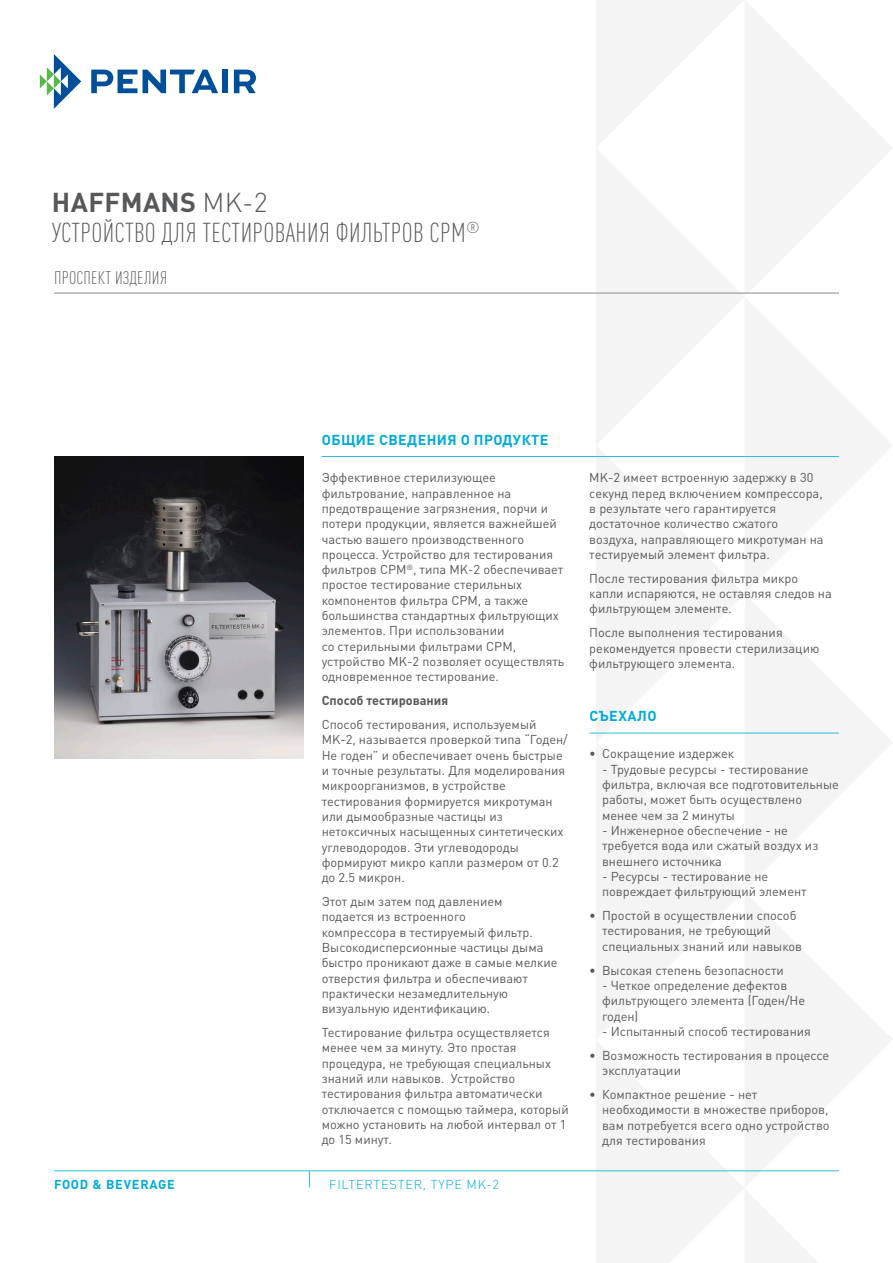
<style>
.page{position:relative;width:893px;height:1263px;background:#fff}
.page>*{position:absolute;margin:0;border:0;box-sizing:border-box;transform-origin:0 0}
.C_Descriptor_Title{font:300 condensed 27px "DIN Pro";letter-spacing:.01em;color:#57585a}
.BrandedProductLine_T{font:700 27px "DIN Pro";letter-spacing:.01em;color:#57585a}
.C_TitleSection{font:300 condensed 18px "DIN Pro";letter-spacing:.01em;color:#57585a}
.C_SubTitleBodyCopy{font:700 14.25px "DIN Pro";letter-spacing:.03em;color:#00abd7}
.C_BodyCopy{font:12.75px/15.3px "DIN Pro";color:#57585a}
.C_Descriptor_InfoLin{font:300 12.75px "DIN Pro";letter-spacing:.06em;color:#00abd7}
.C_BodyCopy-2{font:700 12.75px "DIN Pro";color:#57585a}
.t1{font:700 12.75px "DIN Pro";letter-spacing:.06em;color:#00abd7}
.s1{font-weight:300}
</style>
<div class="page">
<svg style="left:596px;top:0;width:296px;height:148px"></svg>
<svg style="left:596px;top:148px;width:296px;height:297px"></svg>
<svg style="left:596px;top:445px;width:296px;height:297px"></svg>
<svg style="left:596px;top:742px;width:296px;height:430px"></svg>
<svg style="left:596px;top:1039px;width:237px;height:224px;fill:#f4f4f4"></svg>
<hr style="left:54px;top:1170px;width:785px;height:1px;background:#2abee0">
<svg style="left:309px;top:1171px;width:1px;height:16px"></svg>
<svg style="left:40px;top:54px;width:41px;height:55px"></svg>
<svg style="left:91px;top:70px;width:46px;height:23px"></svg>
<svg style="left:143px;top:70px;width:75px;height:23px"></svg>
<div style="left:222px;top:70px;width:6px;height:23px;background:#014e99"></div>
<svg style="left:234px;top:70px;width:22px;height:23px"></svg>
<hr style="left:54px;top:293px;width:785px;height:1px;background:#87898c">
<hr style="left:322px;top:456px;width:517px;height:1px;background:#2abee0">
<img style="left:54px;top:456px;width:250px;height:302px">
<hr style="left:590px;top:733px;width:249px;height:1px;background:#2abee0">
<p class="BrandedProductLine_T" style="left:52px;top:180px;width:217px">HAFFMANS <span class="s1">MK-2</span></p>
<p class="C_Descriptor_Title" style="left:52px;top:214px;width:429px">УСТРОЙСТВО ДЛЯ ТЕСТИРОВАНИЯ ФИЛЬТРОВ CPM<sup>®</sup></p>
<p class="C_TitleSection" style="left:54px;top:265px;width:115px">ПРОСПЕКТ ИЗДЕЛИЯ</p>
<p class="C_SubTitleBodyCopy" style="left:322px;top:428px;width:228px">ОБЩИЕ СВЕДЕНИЯ О ПРОДУКТЕ</p>
<p class="C_BodyCopy" style="left:322px;top:469px;width:244px">Эффективное стерилизующее фильтрование, направленное на предотвращение загрязнения, порчи и потери продукции, является важнейшей частью вашего производственного процесса. Устройство для тестирования фильтров CPM<sup>®</sup>, типа MK-2 обеспечивает простое тестирование стерильных компонентов фильтра CPM, а также большинства стандартных фильтрующих элементов. При использовании<br>со стерильными фильтрами CPM, устройство MK-2 позволяет осуществлять одновременное тестирование.</p>
<p class="C_BodyCopy-2" style="left:322px;top:690px;width:128px">Способ тестирования</p>
<p class="C_BodyCopy" style="left:322px;top:716px;width:248px">Способ тестирования, используемый MK-2, называется проверкой типа “Годен/ Не годен” и обеспечивает очень быстрые и точные результаты. Для моделирования микроорганизмов, в устройстве тестирования формируется микротуман или дымообразные частицы из нетоксичных насыщенных синтетических углеводородов. Эти углеводороды формируют микро капли размером от 0.2 до 2.5 микрон.</p>
<p class="C_BodyCopy" style="left:322px;top:893px;width:237px">Этот дым затем под давлением подается из встроенного<br>компрессора в тестируемый фильтр.<br>Высокодисперсионные частицы дыма быстро проникают даже в самые мелкие отверстия фильтра и обеспечивают практически незамедлительную визуальную идентификацию.</p>
<p class="C_BodyCopy" style="left:322px;top:1024px;width:249px">Тестирование фильтра осуществляется менее чем за минуту. Это простая процедура, не требующая специальных знаний или навыков. Устройство тестирования фильтра автоматически отключается с помощью таймера, который можно установить на любой интервал от 1 до 15 минут.</p>
<p class="t1" style="left:54px;top:1174px;width:122px">FOOD &amp; BEVERAGE</p>
<p class="C_Descriptor_InfoLin" style="left:329px;top:1174px;width:171px">FILTERTESTER, TYPE MK-2</p>
<p class="C_BodyCopy" style="left:589px;top:469px;width:236px">MK-2 имеет встроенную задержку в 30 секунд перед включением компрессора, в результате чего гарантируется достаточное количество сжатого воздуха, направляющего микротуман на тестируемый элемент фильтра.</p>
<p class="C_BodyCopy" style="left:589px;top:569px;width:244px">После тестирования фильтра микро капли испаряются, не оставляя следов на фильтрующем элементе.</p>
<p class="C_BodyCopy" style="left:589px;top:624px;width:231px">После выполнения тестирования рекомендуется провести стерилизацию фильтрующего элемента.</p>
<p class="C_SubTitleBodyCopy" style="left:589px;top:703px;width:69px">СЪЕХАЛО</p>
<p class="C_BodyCopy" style="left:589px;top:745px;width:146px">• Сокращение издержек</p>
<p class="C_BodyCopy" style="left:602px;top:760px;width:238px">- Трудовые ресурсы - тестирование фильтра, включая все подготовительные работы, может быть осуществлено менее чем за 2 минуты</p>
<p class="C_BodyCopy" style="left:602px;top:821px;width:218px">- Инженерное обеспечение - не требуется вода или сжатый воздух из внешнего источника</p>
<p class="C_BodyCopy" style="left:602px;top:867px;width:206px">- Ресурсы - тестирование не повреждает фильтрующий элемент</p>
<p class="C_BodyCopy" style="left:602px;top:906px;width:202px;text-indent:-13px">• Простой в осуществлении способ тестирования, не требующий специальных знаний или навыков</p>
<p class="C_BodyCopy" style="left:589px;top:961px;width:196px">• Высокая степень безопасности</p>
<p class="C_BodyCopy" style="left:602px;top:976px;width:205px">- Четкое определение дефектов фильтрующего элемента (Годен/Не годен)</p>
<p class="C_BodyCopy" style="left:602px;top:1022px;width:210px">- Испытанный способ тестирования</p>
<p class="C_BodyCopy" style="left:602px;top:1046px;width:229px;text-indent:-13px">• Возможность тестирования в процессе эксплуатации</p>
<p class="C_BodyCopy" style="left:602px;top:1085px;width:229px;text-indent:-13px">• Компактное решение - нет необходимости в множестве приборов, вам потребуется всего одно устройство для тестирования</p>
</div>
